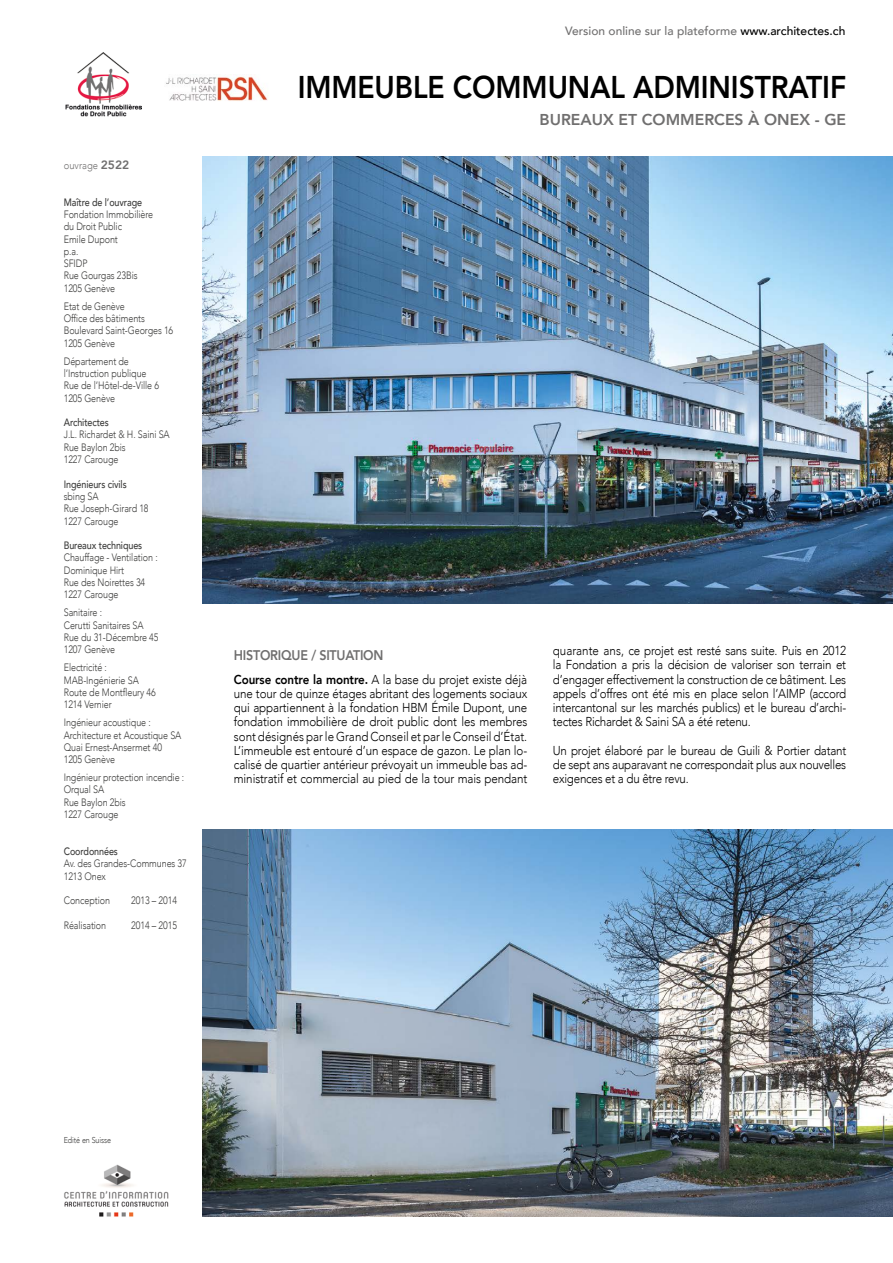
<style>
.page{position:relative;width:893px;height:1263px;background:#fff}
.page>*{position:absolute;margin:0;border:0;box-sizing:border-box;transform-origin:0 0}
.t1{font:800 31.35px "Avenir";letter-spacing:-.005em;color:#000;scale:.9 1}
.t2{font:800 15.75px "Avenir";color:#706f6f}
.t3{font:800 13.95px "Avenir";letter-spacing:-.02em;color:#706f6f;scale:.9 1}
.t4{font:300 12.9px/14.2px "Avenir";letter-spacing:-.02em;color:#000;text-align:justify;scale:.9 1}
.t5{font:500 12px "Avenir";color:#706f6f}
.t6{font:300 10.65px/12.3px "Avenir";letter-spacing:-.01em;color:#3c3c3b;scale:.84 1}
.t7{font:500 10.65px "Avenir";letter-spacing:-.01em;color:#3c3c3b;scale:.84 1}
.t8{font:300 10.5px "Avenir";color:#706f6f;scale:.9 1}
.t9{font:300 8.55px "Avenir";letter-spacing:-.01em;color:#3c3c3b;scale:.84 1}
.s1{font-weight:800;font-size:12px}
.s2{color:#000}
.s3{font-weight:800}
</style>
<div class="page">
<img style="left:202px;top:829px;width:691px;height:387px">
<img style="left:202px;top:157px;width:691px;height:446px">
<img style="left:166px;top:74px;width:102px;height:27px">
<img style="left:64px;top:1164px;width:105px;height:53px">
<img style="left:65px;top:52px;width:76px;height:65px">
<p class="t8" style="left:64px;top:159px;width:74px">ouvrage <span class="s1">2522</span></p>
<p class="t7" style="left:64px;top:193px;width:95px">Maître de l’ouvrage</p>
<p class="t6" style="left:64px;top:208px;width:108px">Fondation Immobilière du Droit Public<br>Emile Dupont<br>p.a.<br>SFIDP<br>Rue Gourgas 23Bis<br>1205 Genève</p>
<p class="t6" style="left:64px;top:300px;width:132px">Etat de Genève<br>Office des bâtiments<br>Boulevard Saint-Georges 16<br>1205 Genève</p>
<p class="t6" style="left:64px;top:355px;width:115px">Département de l’Instruction publique<br>Rue de l’Hôtel-de-Ville 6<br>1205 Genève</p>
<p class="t7" style="left:64px;top:413px;width:55px">Architectes</p>
<p class="t6" style="left:64px;top:429px;width:128px">J.L. Richardet &amp; H. Saini SA<br>Rue Baylon 2bis<br>1227 Carouge</p>
<p class="t7" style="left:64px;top:475px;width:76px">Ingénieurs civils</p>
<p class="t6" style="left:64px;top:490px;width:103px">sbing SA<br>Rue Joseph-Girard 18<br>1227 Carouge</p>
<p class="t7" style="left:64px;top:536px;width:95px">Bureaux techniques</p>
<p class="t6" style="left:64px;top:552px;width:113px">Chauffage - Ventilation :<br>Dominique Hirt<br>Rue des Noirettes 34<br>1227 Carouge</p>
<p class="t6" style="left:64px;top:607px;width:114px">Sanitaire :<br>Cerutti Sanitaires SA<br>Rue du 31-Décembre 45<br>1207 Genève</p>
<p class="t6" style="left:64px;top:661px;width:111px">Electricité :<br>MAB-Ingénierie SA<br>Route de Montfleury 46<br>1214 Vernier</p>
<p class="t6" style="left:64px;top:716px;width:142px">Ingénieur acoustique :<br>Architecture et Acoustique SA<br>Quai Ernest-Ansermet 40<br>1205 Genève</p>
<p class="t6" style="left:64px;top:771px;width:145px">Ingénieur protection incendie :<br>Orqual SA<br>Rue Baylon 2bis<br>1227 Carouge</p>
<p class="t7" style="left:64px;top:842px;width:66px">Coordonnées</p>
<p class="t6" style="left:64px;top:857px;width:148px">Av. des Grandes-Communes 37<br>1213 Onex</p>
<p class="t6" style="left:64px;top:894px;width:57px">Conception</p>
<p class="t6" style="left:131px;top:894px;width:56px">2013 – 2014</p>
<p class="t6" style="left:64px;top:919px;width:52px">Réalisation</p>
<p class="t6" style="left:131px;top:919px;width:56px">2014 – 2015</p>
<p class="t5" style="left:565px;top:20px;width:282px">Version online sur la plateforme <span class="s2">www.architectes.ch</span></p>
<h1 class="t1" style="left:298px;top:63px;width:611px">IMMEUBLE COMMUNAL ADMINISTRATIF</h1>
<p class="t2" style="left:539px;top:107px;width:308px">BUREAUX ET COMMERCES À ONEX - GE</p>
<p class="t3" style="left:234px;top:644px;width:168px">HISTORIQUE / SITUATION</p>
<p class="t4" style="left:234px;top:672px;width:328px"><span class="s3">Course contre la montre.</span> A la base du projet existe déjà une tour de quinze étages abritant des logements sociaux qui appartiennent à la fondation HBM Émile Dupont, une fondation immobilière de droit public dont les membres sont désignés par le Grand Conseil et par le Conseil d’État.<br>L’immeuble est entouré d’un espace de gazon. Le plan lo&shy;calisé de quartier antérieur prévoyait un immeuble bas ad&shy;ministratif et commercial au pied de la tour mais pendant</p>
<p class="t4" style="left:553px;top:644px;width:327px">quarante ans, ce projet est resté sans suite. Puis en 2012 la Fondation a pris la décision de valoriser son terrain et d’engager effectivement la construction de ce bâtiment. Les appels d’offres ont été mis en place selon l’AIMP (accord intercantonal sur les marchés publics) et le bureau d’archi&shy;tectes Richardet &amp; Saini SA a été retenu.</p>
<p class="t4" style="left:553px;top:743px;width:328px">Un projet élaboré par le bureau de Guili &amp; Portier datant de sept ans auparavant ne correspondait plus aux nouvelles exigences et a du être revu.</p>
<p class="t9" style="left:64px;top:1135px;width:58px">Edité en Suisse</p>
</div>
